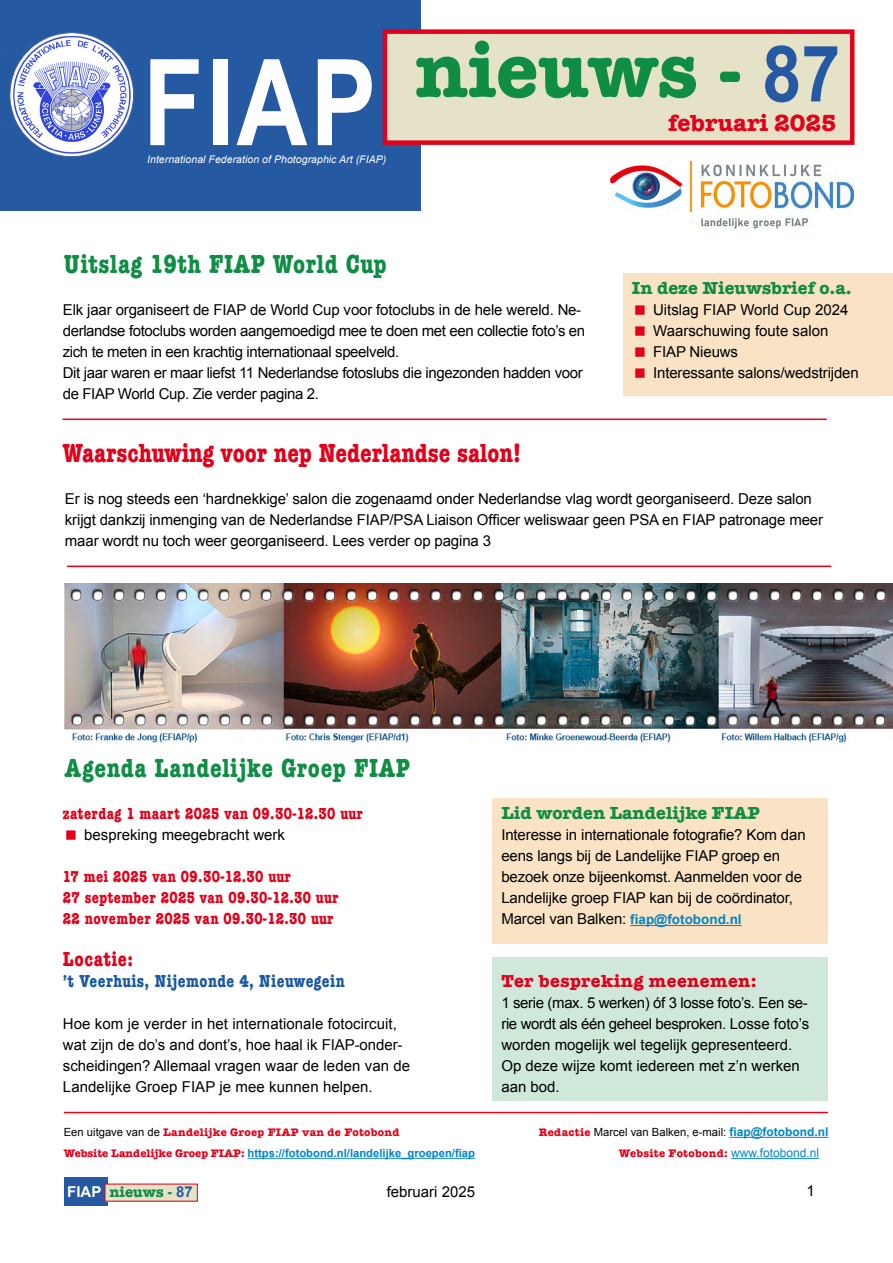
<style>
.page{position:relative;width:893px;height:1263px;background:#fff}
.page>*{position:absolute;margin:0;border:0;box-sizing:border-box;transform-origin:0 0}
.t1{font:700 120px "Arial Narrow";color:#fff}
.t2{font:700 78px "American Typewriter";color:#108d44}
.t3{font:700 condensed 27px "American Typewriter";letter-spacing:.025em;color:#108d44}
.t4{font:700 condensed 27px "American Typewriter";color:#e2001a}
.t5{font:700 24px "American Typewriter";color:#e2001a}
.t6{font:700 condensed 21px "American Typewriter";letter-spacing:.025em;color:#e2001a}
.t7{font:700 18px "American Typewriter";color:#108d44}
.t8{font:700 condensed 18px "American Typewriter";letter-spacing:.025em;color:#1b59a2}
.t9{font:700 18px "American Typewriter";letter-spacing:.025em;color:#e2001a}
.t10{font:700 condensed 16.5px/21px "American Typewriter";letter-spacing:.025em;color:#e2001a}
.t11{font:15px/21px "Arial";letter-spacing:-.01em;color:#000}
.t12{font:700 15px "American Typewriter";color:#108d44}
.t13{font:700 11.25px "American Typewriter";letter-spacing:.025em;color:#e2001a}
.t14{font:700 11.25px "Arial";color:#0085c9}
.t15{font:11.25px "Arial";color:#000}
.t16{font:italic 10.5px "Arial";letter-spacing:.005em;color:#fff}
.s1{font-family:"Arial";color:#2559a2}
.s2{color:#e5e2c7}
.s3{color:#2559a2}
.s4{font-weight:700;font-size:13.5px;color:#0085c9}
.s5{font-family:"Arial";font-weight:400;color:#000}
.s6{font-family:"American Typewriter";font-weight:700;color:#e2001a}
.s7{font-weight:700;font-size:12px;color:#0085c9}
.s8{font-family:"American Typewriter";color:#e2001a}
.s9{font-family:"Arial";font-weight:400;font-size:12px;color:#0085c9}
.s10{font-family:"Arial";color:#fff}
</style>
<div class="page">
<div style="left:64px;top:1177px;width:44px;height:29px;background:#2559a2"></div>
<div style="left:105px;top:1184px;width:92px;height:17px;background:#e5e2c7"></div>
<div style="left:0;top:0;width:421px;height:210px;background:#2559a2"></div>
<div style="left:385px;top:32px;width:467px;height:111px;background:#e5e2c7"></div>
<div style="left:383px;top:29px;width:471px;height:116px;border:4px solid #e2001a"></div>
<img style="left:6px;top:32px;width:128px;height:125px">
<hr style="left:729px;top:1137px;width:99px;height:1px;background:#0085c9">
<hr style="left:248px;top:1158px;width:227px;height:1px;background:#0085c9">
<hr style="left:731px;top:1158px;width:88px;height:1px;background:#0085c9">
<hr style="left:64px;top:1112px;width:764px;height:1px;background:#e2001a">
<img style="left:610px;top:161px;width:243px;height:68px">
<div style="left:493px;top:958px;width:335px;height:143px;background:#cfe8da"></div>
<div style="left:623px;top:273px;width:270px;height:122px;background:#fae2c4"></div>
<div style="left:493px;top:798px;width:335px;height:145px;background:#fae2c4"></div>
<hr style="left:630px;top:925px;width:112px;height:1px;background:#0085c9">
<img style="left:64px;top:584px;width:829px;height:159px">
<hr style="left:67px;top:566px;width:764px;height:1px;background:#e2001a">
<hr style="left:63px;top:419px;width:764px;height:1px;background:#e2001a">
<h1 class="t1" style="left:143px;top:12px;width:235px">FIAP</h1>
<p class="t16" style="left:147px;top:153px;width:241px">International Federation of Photographic Art (FIAP)</p>
<h2 class="t2" style="left:415px;top:3px;width:427px">nieuws - <span class="s1">87</span></h2>
<h3 class="t5" style="left:668px;top:103px;width:179px">februari 2025<span class="s2">i</span></h3>
<h3 class="t3" style="left:64px;top:242px;width:324px">Uitslag 19th FIAP World Cup</h3>
<p class="t11" style="left:63px;top:299px;width:524px">Elk jaar organiseert de FIAP de World Cup voor fotoclubs in de hele wereld. Ne&shy;derlandse fotoclubs worden aangemoedigd mee te doen met een collectie foto’s en zich te meten in een krachtig internationaal speelveld.<br>Dit jaar waren er maar liefst 11 Nederlandse fotoslubs die ingezonden hadden voor de FIAP World Cup. Zie verder pagina 2.</p>
<p class="t7" style="left:632px;top:272px;width:221px">In deze Nieuwsbrief o.a.</p>
<p class="t11" style="left:653px;top:299px;width:207px">Uitslag FIAP World Cup 2024<br>Waarschuwing foute salon<br>FIAP Nieuws<br>Interessante salons/wedstrijden</p>
<h3 class="t4" style="left:63px;top:431px;width:460px">Waarschuwing voor nep Nederlandse salon!</h3>
<p class="t11" style="left:65px;top:488px;width:760px">Er is nog steeds een ‘hardnekkige’ salon die zogenaamd onder Nederlandse vlag wordt georganiseerd. Deze salon krijgt dankzij inmenging van de Nederlandse FIAP/PSA Liaison Officer weliswaar geen PSA en FIAP patronage meer maar wordt nu toch weer georganiseerd. Lees verder op pagina 3</p>
<h3 class="t3" style="left:65px;top:746px;width:346px">Agenda Landelijke Groep FIAP</h3>
<p class="t10" style="left:63px;top:803px;width:301px">zaterdag 1 maart 2025 van 09.30-12.30 uur</p>
<p class="t11" style="left:84px;top:824px;width:202px">bespreking meegebracht werk</p>
<p class="t10" style="left:63px;top:866px;width:277px">17 mei 2025 van 09.30-12.30 uur<br>27 september 2025 van 09.30-12.30 uur<br>22 november 2025 van 09.30-12.30 uur</p>
<h3 class="t6" style="left:63px;top:942px;width:72px">Locatie:</h3>
<p class="t8" style="left:63px;top:967px;width:283px"><span class="s3">’</span>t Veerhuis, Nijemonde 4, Nieuwegein</p>
<p class="t11" style="left:63px;top:1013px;width:349px">Hoe kom je verder in het internationale fotocircuit, wat zijn de do’s and dont’s, hoe haal ik FIAP-onder&shy;scheidingen? Allemaal vragen waar de leden van de Landelijke Groep FIAP je mee kunnen helpen.</p>
<p class="t7" style="left:501px;top:797px;width:260px">Lid worden Landelijke FIAP</p>
<p class="t11" style="left:501px;top:824px;width:306px">Interesse in internationale fotografie? Kom dan eens langs bij de Landelijke FIAP groep en bezoek onze bijeenkomst. Aanmelden voor de Landelijke groep FIAP kan bij de coördinator, Marcel van Balken: <span class="s4">fiap@fotobond.nl</span></p>
<p class="t9" style="left:501px;top:965px;width:257px">Ter bespreking meenemen:</p>
<p class="t11" style="left:501px;top:992px;width:310px">1 serie (max. 5 werken) óf 3 losse foto’s. Een se&shy;rie wordt als één geheel besproken. Losse foto’s worden mogelijk wel tegelijk gepresenteerd.<br>Op deze wijze komt iedereen met z’n werken aan bod.</p>
<p class="t13" style="left:64px;top:1122px;width:337px"><span class="s5">Een uitgave van de</span> Landelijke Groep FIAP van de Fotobond</p>
<p class="t15" style="left:539px;top:1125px;width:291px"><span class="s6">Redactie</span> Marcel van Balken, e-mail: <span class="s7">fiap@fotobond.nl</span></p>
<p class="t14" style="left:64px;top:1146px;width:413px"><span class="s8">Website Landelijke Groep FIAP:</span> https://fotobond.nl/landelijke_groepen/fiap</p>
<p class="t13" style="left:619px;top:1143px;width:202px">Website Fotobond: <span class="s9">www.fotobond.nl</span></p>
<p class="t12" style="left:67px;top:1179px;width:127px"><span class="s10">FIAP</span> nieuws - <span class="s1">87</span></p>
<p class="t11" style="left:387px;top:1181px;width:90px">februari 2025</p>
<p class="t11" style="left:807px;top:1180px;width:10px">1</p>
</div>
